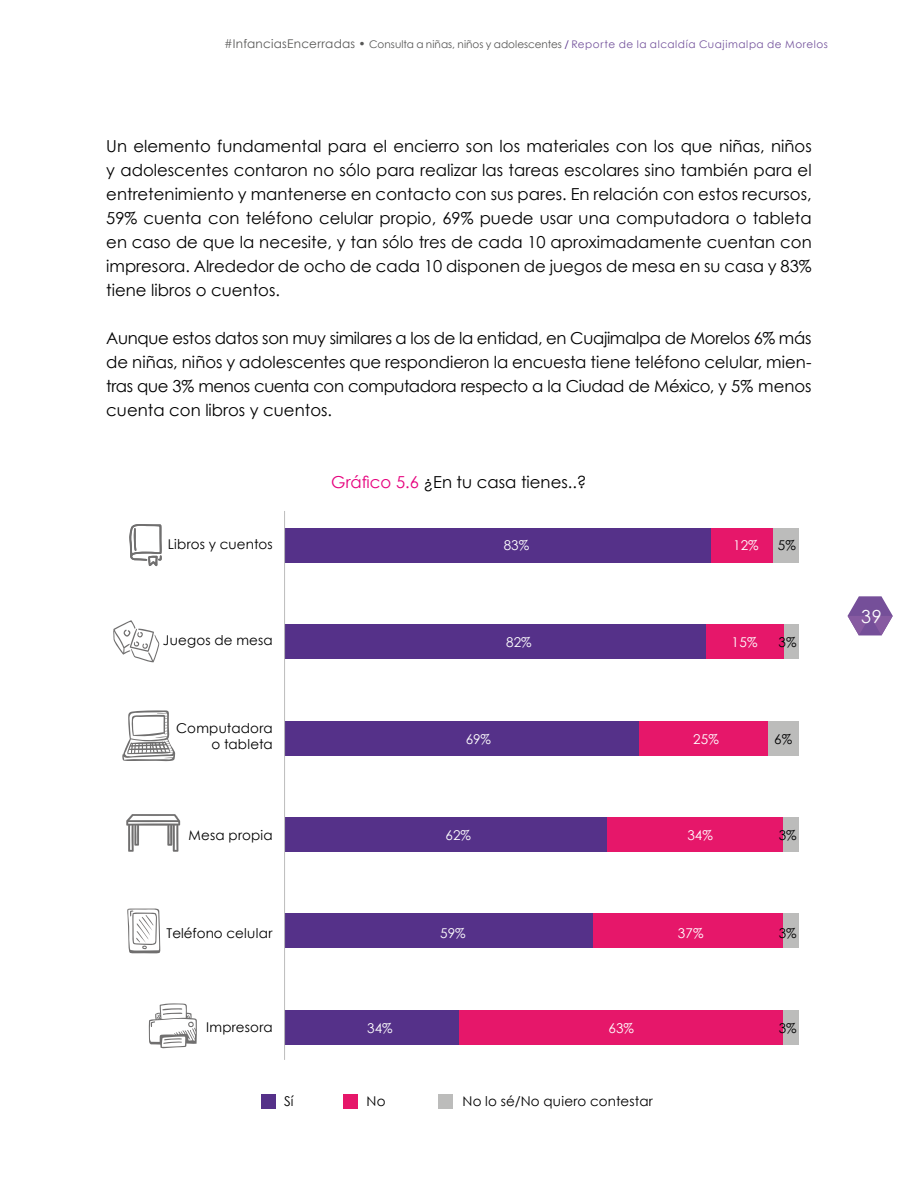
<style>
.page{position:relative;width:918px;height:1188px;background:#fff}
.page>*{position:absolute;margin:0;border:0;box-sizing:border-box;transform-origin:0 0}
.t1{font:18px "Century Gothic";color:#fff}
.t2{font:16.5px/24px "Century Gothic";color:#000;text-align:justify}
.t3{font:13.5px/16.5px "Century Gothic";letter-spacing:.015em;color:#000;text-align:right}
.t4{font:13.5px "Century Gothic";letter-spacing:.005em;color:#fff}
.t5{font:13.5px "Century Gothic";color:#020203}
.t6{font:10.5px "Century Gothic";letter-spacing:.03em;color:#74539c}
.s1{font-size:12px;color:#575756}
.s2{color:#575756}
.s3{color:#563188}
.s4{color:#e6007d}
</style>
<div class="page">
<svg style="left:848px;top:596px;width:45px;height:39px"></svg>
<div style="left:773px;top:528px;width:26px;height:35px;background:#bcbcbb"></div>
<div style="left:783px;top:624px;width:16px;height:35px;background:#bcbcbb"></div>
<div style="left:768px;top:721px;width:31px;height:34px;background:#bcbcbb"></div>
<div style="left:783px;top:817px;width:16px;height:35px;background:#bcbcbb"></div>
<div style="left:783px;top:914px;width:16px;height:34px;background:#bcbcbb"></div>
<div style="left:783px;top:1010px;width:16px;height:35px;background:#bcbcbb"></div>
<div style="left:711px;top:528px;width:62px;height:35px;background:#e6176a"></div>
<div style="left:706px;top:624px;width:77px;height:35px;background:#e6176a"></div>
<div style="left:639px;top:721px;width:129px;height:34px;background:#e6176a"></div>
<div style="left:607px;top:817px;width:176px;height:35px;background:#e6176a"></div>
<div style="left:590px;top:914px;width:193px;height:34px;background:#e6176a"></div>
<div style="left:459px;top:1010px;width:324px;height:35px;background:#e6176a"></div>
<div style="left:285px;top:528px;width:426px;height:35px;background:#553189"></div>
<div style="left:285px;top:624px;width:421px;height:35px;background:#553189"></div>
<div style="left:285px;top:721px;width:354px;height:34px;background:#553189"></div>
<div style="left:285px;top:817px;width:322px;height:35px;background:#553189"></div>
<div style="left:285px;top:914px;width:308px;height:34px;background:#553189"></div>
<div style="left:285px;top:1010px;width:174px;height:35px;background:#553189"></div>
<div style="left:261px;top:1094px;width:15px;height:15px;background:#553189"></div>
<div style="left:438px;top:1094px;width:15px;height:15px;background:#bcbcbb"></div>
<div style="left:343px;top:1094px;width:15px;height:15px;background:#e6176a"></div>
<svg style="left:122px;top:710px;width:54px;height:52px"></svg>
<svg style="left:149px;top:1003px;width:48px;height:45px"></svg>
<svg style="left:129px;top:524px;width:33px;height:42px"></svg>
<svg style="left:113px;top:620px;width:47px;height:42px"></svg>
<svg style="left:127px;top:908px;width:34px;height:46px"></svg>
<svg style="left:126px;top:814px;width:54px;height:38px"></svg>
<hr style="left:284px;top:511px;width:1px;height:549px;background:#bcbcbc">
<p class="t6" style="left:224px;top:38px;width:605px"><span class="s1">#InfanciasEncerradas •</span> <span class="s2">Consulta a niñas, niños y adolescentes</span> <span class="s3">/</span> Reporte de la alcaldía Cuajimalpa de Morelos</p>
<p class="t2" style="left:106px;top:133px;width:707px">Un elemento fundamental para el encierro son los materiales con los que niñas, niños y adolescentes contaron no sólo para realizar las tareas escolares sino también para el entretenimiento y mantenerse en contacto con sus pares. En relación con estos recursos, 59% cuenta con teléfono celular propio, 69% puede usar una computadora o tableta en caso de que la necesite, y tan sólo tres de cada 10 aproximadamente cuentan con impresora. Alrededor de ocho de cada 10 disponen de juegos de mesa en su casa y 83% tiene libros o cuentos.</p>
<p class="t2" style="left:106px;top:325px;width:707px">Aunque estos datos son muy similares a los de la entidad, en Cuajimalpa de Morelos 6% más de niñas, niños y adolescentes que respondieron la encuesta tiene teléfono celular, mien&shy;tras que 3% menos cuenta con computadora respecto a la Ciudad de México, y 5% menos cuenta con libros y cuentos.</p>
<p class="t2" style="left:331px;top:469px;width:257px"><span class="s4">Gráfico 5.6</span> ¿En tu casa tienes..?</p>
<p class="t3" style="left:168px;top:536px;width:107px">Libros y cuentos</p>
<p class="t4" style="left:504px;top:537px;width:27px">83%</p>
<p class="t4" style="left:733px;top:537px;width:27px">12%</p>
<p class="t5" style="left:778px;top:537px;width:20px">5%</p>
<p class="t3" style="left:163px;top:632px;width:111px">Juegos de mesa</p>
<p class="t4" style="left:506px;top:633px;width:27px">82%</p>
<p class="t4" style="left:732px;top:633px;width:28px">15%</p>
<p class="t5" style="left:779px;top:633px;width:20px">3%</p>
<p class="t3" style="left:176px;top:720px;width:98px">Computadora o tableta</p>
<p class="t4" style="left:466px;top:731px;width:27px">69%</p>
<p class="t4" style="left:693px;top:731px;width:27px">25%</p>
<p class="t5" style="left:774px;top:731px;width:20px">6%</p>
<p class="t3" style="left:189px;top:826px;width:86px">Mesa propia</p>
<p class="t4" style="left:446px;top:827px;width:27px">62%</p>
<p class="t4" style="left:687px;top:827px;width:27px">34%</p>
<p class="t5" style="left:779px;top:827px;width:19px">3%</p>
<p class="t3" style="left:167px;top:924px;width:107px">Teléfono celular</p>
<p class="t4" style="left:440px;top:925px;width:27px">59%</p>
<p class="t4" style="left:678px;top:925px;width:27px">37%</p>
<p class="t3" style="left:206px;top:1018px;width:68px">Impresora</p>
<p class="t4" style="left:367px;top:1020px;width:27px">34%</p>
<p class="t4" style="left:609px;top:1020px;width:27px">63%</p>
<p class="t3" style="left:284px;top:1093px;width:11px">Sí</p>
<p class="t3" style="left:366px;top:1093px;width:21px">No</p>
<p class="t3" style="left:462px;top:1093px;width:192px">No lo sé/No quiero contestar</p>
<p class="t5" style="left:779px;top:925px;width:19px">3%</p>
<p class="t5" style="left:779px;top:1020px;width:19px">3%</p>
<p class="t1" style="left:861px;top:605px;width:22px">39</p>
</div>
